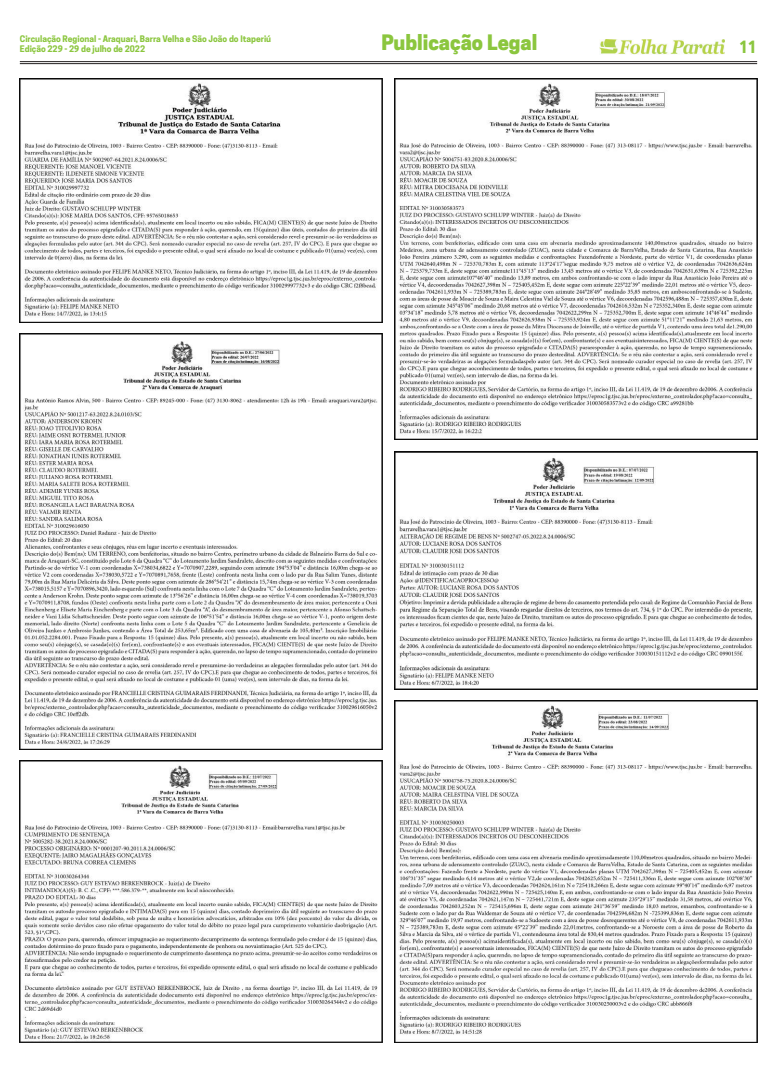
<style>
.page{position:relative;width:777px;height:1078px;background:#fff}
.page>*{position:absolute;margin:0;border:0;box-sizing:border-box;transform-origin:0 0}
.t1{font:800 20px "Cooper Hewitt";color:#8bc63e}
.t2{font:18px "Humanist 777 BT Black Condensed B";color:#8bc63e}
.t3{font:700 8.5px/10px "Cooper Hewitt";color:#8bc63e}
</style>
<div class="page">
<hr style="left:20px;top:61px;width:737px;height:1px;background:#231f20">
<hr style="left:20px;top:63px;width:737px;height:1px;background:#231f20">
<img style="left:599px;top:40px;width:125px;height:14px">
<img style="left:394px;top:700px;width:363px;height:342px">
<img style="left:394px;top:79px;width:363px;height:361px">
<img style="left:20px;top:334px;width:363px;height:415px">
<img style="left:20px;top:79px;width:363px;height:243px">
<img style="left:20px;top:760px;width:363px;height:282px">
<img style="left:394px;top:451px;width:363px;height:238px">
<p class="t3" style="left:20px;top:34px;width:253px">Circulação Regional - Araquari, Barra Velha e São João do Itaperiú<br>Edição 229 - 29 de julho de 2022</p>
<h1 class="t1" style="left:381px;top:31px;width:157px">Publicação Legal</h1>
<h2 class="t2" style="left:739px;top:36px;width:19px">11</h2>
</div>
